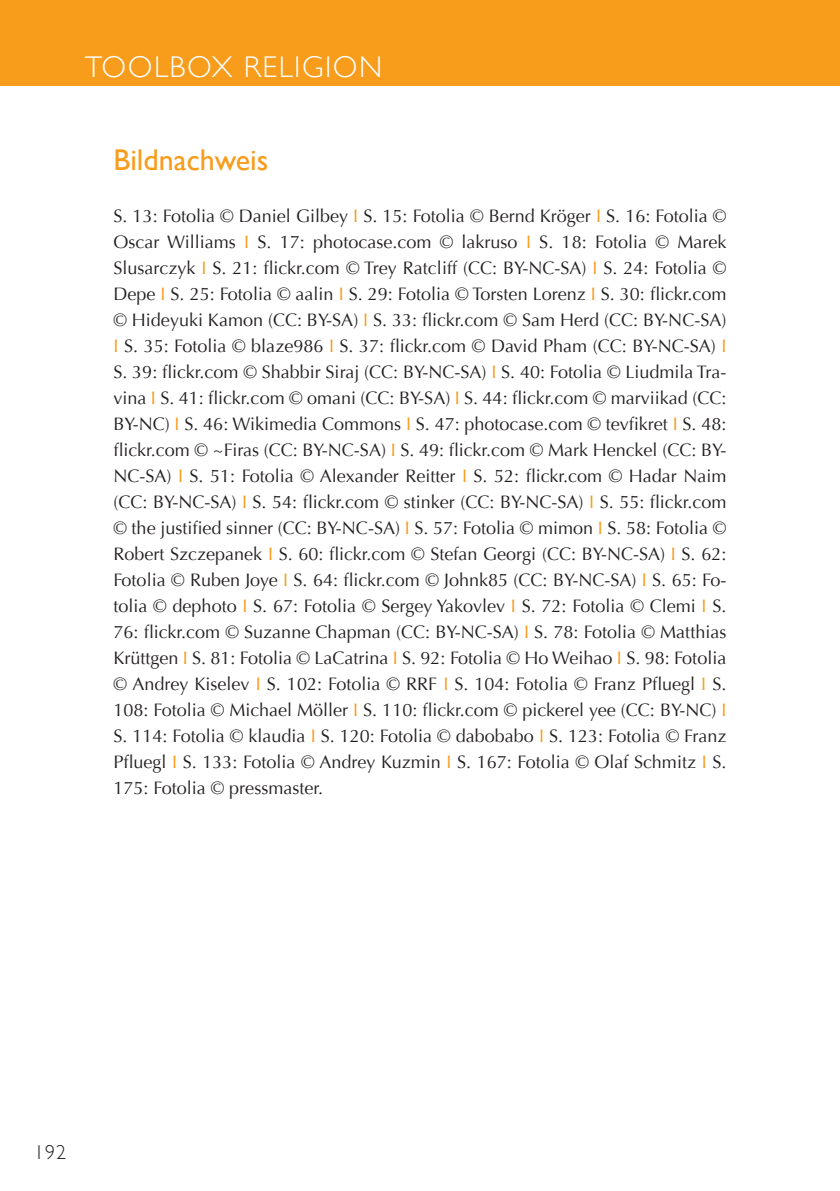
<style>
.page{position:relative;width:840px;height:1191px;background:#fff}
.page>*{position:absolute;margin:0;border:0;box-sizing:border-box;transform-origin:0 0}
.t1{font:300 30px "Gill Sans";letter-spacing:.05em;color:#fff}
.t2{font:30px "Gill Sans";color:#f89c1c}
.t3{font:300 20px "Gill Sans";color:#231f20}
.t4{font:18px/26px "Optima";color:#231f20;text-align:justify}
.s1{color:#f89c1c}
</style>
<div class="page">
<div style="left:0;top:0;width:839px;height:85px;background:#f89c1c"></div>
<h1 class="t1" style="left:85px;top:50px;width:106px">TOOLBOX</h1>
<h1 class="t1" style="left:244px;top:50px;width:18px">RELIGION</h1>
<h1 class="t2" style="left:113px;top:142px;width:156px">Bildnachweis</h1>
<p class="t4" style="left:113px;top:203px;width:614px">S. 13: Fotolia © Daniel Gilbey <span class="s1">I</span> S. 15: Fotolia © Bernd Kröger <span class="s1">I</span> S. 16: Fotolia © Oscar Williams <span class="s1">I</span> S. 17: photocase.com © lakruso <span class="s1">I</span> S. 18: Fotolia © Marek Slusarczyk <span class="s1">I</span> S. 21: flickr.com © Trey Ratcliff (CC: BY-NC-SA) <span class="s1">I</span> S. 24: Fotolia © Depe <span class="s1">I</span> S. 25: Fotolia © aalin <span class="s1">I</span> S. 29: Fotolia © Torsten Lorenz <span class="s1">I</span> S. 30: flickr.com © Hideyuki Kamon (CC: BY-SA) <span class="s1">I</span> S. 33: flickr.com © Sam Herd (CC: BY-NC-SA)<br><span class="s1">I</span> S. 35: Fotolia © blaze986 <span class="s1">I</span> S. 37: flickr.com © David Pham (CC: BY-NC-SA) <span class="s1">I </span>S. 39: flickr.com © Shabbir Siraj (CC: BY-NC-SA) <span class="s1">I</span> S. 40: Fotolia © Liudmila Tra&shy;vina <span class="s1">I</span> S. 41: flickr.com © omani (CC: BY-SA) <span class="s1">I</span> S. 44: flickr.com © marviikad (CC:<br>BY-NC) <span class="s1">I</span> S. 46: Wikimedia Commons <span class="s1">I</span> S. 47: photocase.com © tevfikret <span class="s1">I</span> S. 48: flickr.com © ~Firas (CC: BY-NC-SA) <span class="s1">I</span> S. 49: flickr.com © Mark Henckel (CC: BY-NC-SA) <span class="s1">I</span> S. 51: Fotolia © Alexander Reitter <span class="s1">I</span> S. 52: flickr.com © Hadar Naim (CC: BY-NC-SA) <span class="s1">I</span> S. 54: flickr.com © stinker (CC: BY-NC-SA) <span class="s1">I</span> S. 55: flickr.com © the justified sinner (CC: BY-NC-SA) <span class="s1">I</span> S. 57: Fotolia © mimon <span class="s1">I</span> S. 58: Fotolia © Robert Szczepanek <span class="s1">I</span> S. 60: flickr.com © Stefan Georgi (CC: BY-NC-SA) <span class="s1">I</span> S. 62:<br>Fotolia © Ruben Joye <span class="s1">I</span> S. 64: flickr.com © Johnk85 (CC: BY-NC-SA) <span class="s1">I</span> S. 65: Fo&shy;tolia © dephoto <span class="s1">I</span> S. 67: Fotolia © Sergey Yakovlev <span class="s1">I</span> S. 72: Fotolia © Clemi <span class="s1">I</span> S.<br>76: flickr.com © Suzanne Chapman (CC: BY-NC-SA) <span class="s1">I</span> S. 78: Fotolia © Matthias Krüttgen <span class="s1">I</span> S. 81: Fotolia © LaCatrina <span class="s1">I</span> S. 92: Fotolia © Ho Weihao <span class="s1">I</span> S. 98: Fotolia © Andrey Kiselev <span class="s1">I</span> S. 102: Fotolia © RRF <span class="s1">I</span> S. 104: Fotolia © Franz Pfluegl <span class="s1">I</span> S.<br>108: Fotolia © Michael Möller <span class="s1">I</span> S. 110: flickr.com © pickerel yee (CC: BY-NC) <span class="s1">I </span>S. 114: Fotolia © klaudia <span class="s1">I</span> S. 120: Fotolia © dabobabo <span class="s1">I</span> S. 123: Fotolia © Franz Pfluegl <span class="s1">I</span> S. 133: Fotolia © Andrey Kuzmin <span class="s1">I</span> S. 167: Fotolia © Olaf Schmitz <span class="s1">I</span> S.<br>175: Fotolia © pressmaster.</p>
<p class="t3" style="left:34px;top:1141px;width:33px">192</p>
</div>
